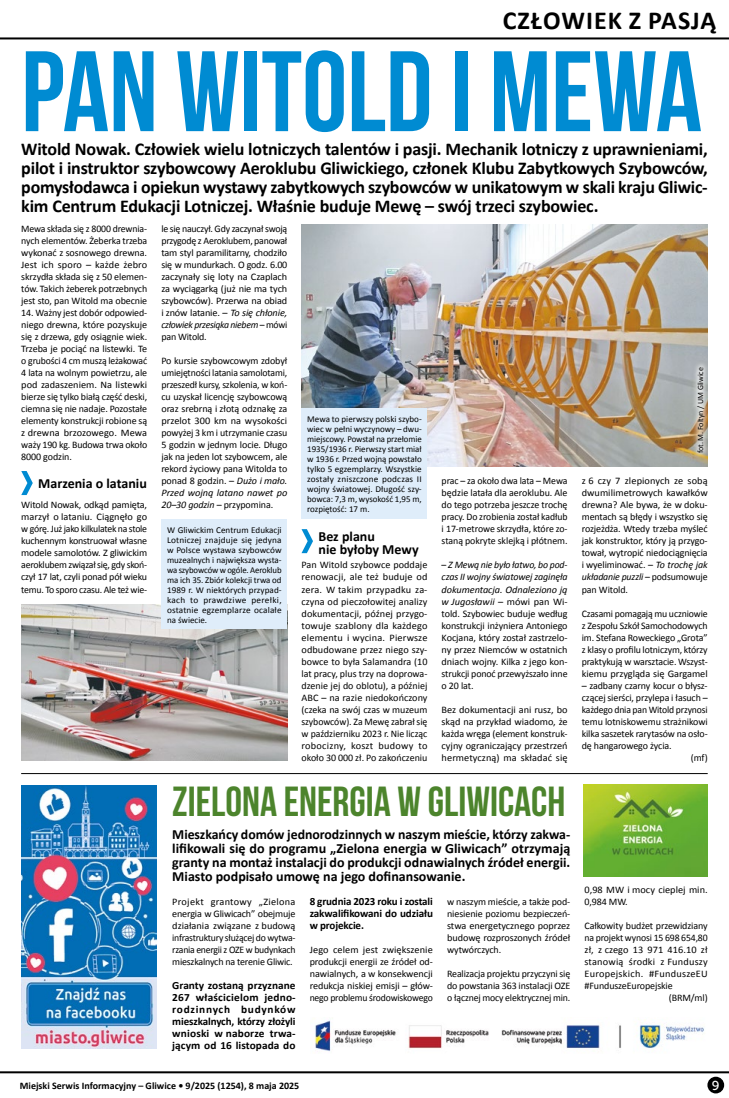
<style>
.page{position:relative;width:729px;height:1098px;background:#fff}
.page>*{position:absolute;margin:0;border:0;box-sizing:border-box;transform-origin:0 0}
.t1{font:114px "Bebas Neue";color:#008bd2}
.t2{font:42px "Bebas Neue";color:#4c842c}
.t3{font:700 26px "Calibri";letter-spacing:.04em;color:#000}
.t4{font:700 18px/19px "Calibri";letter-spacing:-.01em;color:#000;text-align:justify}
.t5{font:700 14px/14px "Calibri";color:#000}
.t6{font:13px "Museo Sans 500";color:#fff}
.t7{font:700 11px/12px "Calibri";letter-spacing:-.01em;color:#000;text-align:justify}
.t8{font:10px/12px "Calibri";letter-spacing:-.01em;color:#000;text-align:justify}
.t9{font:700 10px "Calibri";color:#000}
.t10{font:10px "Calibri";letter-spacing:.025em;color:#000}
.t11{font:10px "Calibri";letter-spacing:.02em;color:#000}
.t12{font:10px "Calibri";letter-spacing:.01em;color:#000}
.t13{font:9px/10px "Calibri";letter-spacing:.005em;color:#000;text-align:justify}
.t14{font:8px "Calibri";letter-spacing:-.01em;color:#000}
.s1{font-style:italic}
</style>
<div class="page">
<hr style="left:0;top:37px;width:729px;height:2px;background:#000">
<hr style="left:0;top:1070px;width:729px;height:2px;background:#000">
<div style="left:707px;top:1076px;width:17px;height:16px;background:#000;border-radius:50%"></div>
<hr style="left:21px;top:772px;width:686px;height:1px;background:#000">
<img style="left:301px;top:224px;width:406px;height:242px">
<img style="left:21px;top:604px;width:266px;height:156px">
<div style="left:301px;top:408px;width:126px;height:110px;background:#dfedfa"></div>
<div style="left:161px;top:519px;width:126px;height:109px;background:#dfedfa"></div>
<svg style="left:21px;top:471px;width:12px;height:24px"></svg>
<svg style="left:301px;top:529px;width:12px;height:24px"></svg>
<div style="left:690px;top:361px;width:20px;height:98px;background:#fff;opacity:.75"></div>
<img style="left:314px;top:1020px;width:390px;height:31px">
<img style="left:583px;top:784px;width:124px;height:92px">
<img style="left:21px;top:785px;width:136px;height:263px">
<h3 class="t3" style="left:502px;top:4px;width:215px">CZŁOWIEK Z PASJĄ</h3>
<h1 class="t1" style="left:21px;top:29px;width:682px">PAN WITOLD I MEWA</h1>
<p class="t4" style="left:21px;top:140px;width:688px">Witold Nowak. Człowiek wielu lotniczych talentów i pasji. Mechanik lotniczy z uprawnieniami, pilot i instruktor szybowcowy Aeroklubu Gliwickiego, członek Klubu Zabytkowych Szybowców, pomysłodawca i opiekun wystawy zabytkowych szybowców w unikatowym w skali kraju Gliwic&shy;kim Centrum Edukacji Lotniczej. Właśnie buduje Mewę – swój trzeci szybowiec.</p>
<p class="t8" style="left:21px;top:223px;width:127px">Mewa składa się z 8000 drewnia&shy;nych elementów. Żeberka trzeba wykonać z sosnowego drewna.<br>Jest ich sporo – każde żebro skrzydła składa się z 50 elemen&shy;tów. Takich żeberek potrzebnych jest sto, pan Witold ma obecnie</p>
<p class="t8" style="left:21px;top:307px;width:127px">14. Ważny jest dobór odpowied&shy;niego drewna, które pozyskuje się z drzewa, gdy osiągnie wiek.<br>Trzeba je pociąć na listewki. Te o grubości 4 cm muszą leżakować 4 lata na wolnym powietrzu, ale pod zadaszeniem. Na listewki bierze się tylko białą część deski, ciemna się nie nadaje. Pozostałe elementy konstrukcji robione są z drewna brzozowego. Mewa waży 190 kg. Budowa trwa około 8000 godzin.</p>
<h3 class="t5" style="left:38px;top:475px;width:110px">Marzenia o lataniu</h3>
<p class="t8" style="left:21px;top:499px;width:127px">Witold Nowak, odkąd pamięta, marzył o lataniu. Ciągnęło go w górę. Już jako kilkulatek na stole kuchennym konstruował własne modele samolotów. Z gliwickim aeroklubem związał się, gdy skoń&shy;czył 17 lat, czyli ponad pół wieku temu. To sporo czasu. Ale też wie-</p>
<p class="t8" style="left:161px;top:223px;width:127px">le się nauczył. Gdy zaczynał swoją przygodę z Aeroklubem, panował tam styl paramilitarny, chodziło się w mundurkach. O godz. 6.00 zaczynały się loty na Czaplach za wyciągarką (już nie ma tych szybowców). Przerwa na obiad i znów latanie. – <span class="s1">To się chłonie, człowiek przesiąka niebem</span> – mówi pan Witold.</p>
<p class="t8" style="left:161px;top:355px;width:127px">Po kursie szybowcowym zdobył umiejętności latania samolotami, przeszedł kursy, szkolenia, w koń&shy;cu uzyskał licencję szybowcową oraz srebrną i złotą odznakę za przelot 300 km na wysokości powyżej 3 km i utrzymanie czasu 5 godzin w jednym locie. Długo jak na jeden lot szybowcem, ale rekord życiowy pana Witolda to ponad 8 godzin. – <span class="s1">Dużo i mało.<br>Przed wojną latano nawet po 20–30 godzin</span> – przypomina.</p>
<p class="t14" style="left:695px;top:453px;width:87px;rotate:-90deg">fot. M. Foltyn / UM Gliwice</p>
<p class="t13" style="left:307px;top:414px;width:116px">Mewa to pierwszy polski szybo&shy;wiec w pełni wyczynowy – dwu&shy;miejscowy. Powstał na przełomie 1935/1936 r. Pierwszy start miał w 1936 r. Przed wojną powstało tylko 5 egzemplarzy. Wszystkie zostały zniszczone podczas II wojny światowej. Długość szy&shy;bowca: 7,3 m, wysokość 1,95 m, rozpiętość: 17 m.</p>
<p class="t8" style="left:441px;top:475px;width:127px">prac – za około dwa lata – Mewa będzie latała dla aeroklubu. Ale do tego potrzeba jeszcze trochę pracy. Do zrobienia został kadłub i 17-metrowe skrzydła, które zo&shy;staną pokryte sklejką i płótnem.</p>
<p class="t8" style="left:441px;top:559px;width:127px">– <span class="s1">Z Mewą nie było łatwo, bo pod&shy;czas II wojny światowej zaginęła dokumentacja. Odnaleziono ją w Jugosławii</span> – mówi pan Wi&shy;told. Szybowiec buduje według konstrukcji inżyniera Antoniego Kocjana, który został zastrzelo&shy;ny przez Niemców w ostatnich dniach wojny. Kilka z jego kon&shy;strukcji ponoć przewyższało inne o 20 lat.</p>
<p class="t8" style="left:441px;top:703px;width:127px">Bez dokumentacji ani rusz, bo skąd na przykład wiadomo, że każda wręga (element konstruk&shy;cyjny ograniczający przestrzeń hermetyczną) ma składać się</p>
<p class="t8" style="left:581px;top:475px;width:127px">z 6 czy 7 zlepionych ze sobą dwumilimetrowych kawałków drewna? Ale bywa, że w doku&shy;mentach są błędy i wszystko się rozjeżdża. Wtedy trzeba myśleć jak konstruktor, który ją przygo&shy;tował, wytropić niedociągnięcia i wyeliminować. – <span class="s1">To trochę jak układanie puzzli</span> – podsumowuje pan Witold.</p>
<p class="t8" style="left:581px;top:607px;width:127px">Czasami pomagają mu uczniowie z Zespołu Szkół Samochodowych im. Stefana Roweckiego „Grota” z klasy o profilu lotniczym, którzy praktykują w warsztacie. Wszyst&shy;kiemu przygląda się Gargamel</p>
<p class="t8" style="left:581px;top:679px;width:127px">– zadbany czarny kocur o błysz-</p>
<p class="t8" style="left:581px;top:691px;width:127px">czącej sierści, przylepa i łasuch –</p>
<p class="t8" style="left:581px;top:703px;width:127px">każdego dnia pan Witold przynosi</p>
<p class="t8" style="left:581px;top:715px;width:127px">temu lotniskowemu strażnikowi</p>
<p class="t8" style="left:581px;top:727px;width:127px">kilka saszetek rarytasów na osło-</p>
<p class="t8" style="left:581px;top:739px;width:91px">dę hangarowego życia.</p>
<p class="t8" style="left:690px;top:751px;width:18px">(mf)</p>
<p class="t13" style="left:167px;top:525px;width:116px">W Gliwickim Centrum Edukacji Lotniczej znajduje się jedyna w Polsce wystawa szybowców muzealnych i największa wysta&shy;wa szybowców w ogóle. Aeroklub ma ich 35. Zbiór kolekcji trwa od 1989 r. W niektórych przypad&shy;kach to prawdziwe perełki, ostatnie egzemplarze ocalałe na świecie.</p>
<h3 class="t5" style="left:318px;top:529px;width:102px;line-height:13px">Bez planu<br>nie byłoby Mewy</h3>
<p class="t8" style="left:301px;top:559px;width:127px">Pan Witold szybowce poddaje renowacji, ale też buduje od zera. W takim przypadku za&shy;czyna od pieczołowitej analizy dokumentacji, późnej przygo&shy;towuje szablony dla każdego elementu i wycina. Pierwsze odbudowane przez niego szy&shy;bowce to była Salamandra (10 lat pracy, plus trzy na doprowa&shy;dzenie jej do oblotu), a później ABC – na razie niedokończony (czeka na swój czas w muzeum szybowców). Za Mewę zabrał się w październiku 2023 r. Nie licząc robocizny, koszt budowy to około 30 000 zł. Po zakończeniu</p>
<h2 class="t2" style="left:172px;top:778px;width:394px">ZIELONA ENERGIA W GLIWICACH</h2>
<p class="t5" style="left:172px;top:827px;width:399px;text-align:justify">Mieszkańcy domów jednorodzinnych w naszym mieście, którzy zakwa&shy;lifikowali się do programu „Zielona energia w Gliwicach” otrzymają granty na montaż instalacji do produkcji odnawialnych źródeł energii.<br>Miasto podpisało umowę na jego dofinansowanie.</p>
<p class="t8" style="left:172px;top:895px;width:125px">Projekt grantowy „Zielona energia w Gliwicach” obejmuje działania związane z budową infrastruktury służącej do wytwa&shy;rzania energii z OZE w budynkach mieszkalnych na terenie Gliwic.</p>
<p class="t7" style="left:172px;top:978px;width:125px">Granty zostaną przyznane 267 właścicielom jedno&shy;rodzinnych budynków mieszkalnych, którzy złożyli wnioski w naborze trwa&shy;jącym od 16 listopada do</p>
<p class="t7" style="left:310px;top:894px;width:125px">8 grudnia 2023 roku i zostali zakwalifikowani do udziału w projekcie.</p>
<p class="t8" style="left:310px;top:943px;width:125px">Jego celem jest zwiększenie produkcji energii ze źródeł od&shy;nawialnych, a w konsekwencji redukcja niskiej emisji – głów&shy;nego problemu środowiskowego</p>
<p class="t8" style="left:447px;top:895px;width:125px">w naszym mieście, a także pod&shy;niesienie poziomu bezpieczeń&shy;stwa energetycznego poprzez budowę rozproszonych źródeł wytwórczych.</p>
<p class="t8" style="left:447px;top:967px;width:125px">Realizacja projektu przyczyni się do powstania 363 instalacji OZE o łącznej mocy elektrycznej min.</p>
<p class="t8" style="left:584px;top:883px;width:125px">0,98 MW i mocy cieplej min.<br>0,984 MW.</p>
<p class="t8" style="left:584px;top:919px;width:125px">Całkowity budżet przewidziany</p>
<p class="t8" style="left:584px;top:931px;width:125px">na projekt wynosi 15 698 654,80</p>
<p class="t12" style="left:584px;top:942px;width:125px">zł, z czego 13 971 416.10 zł</p>
<p class="t11" style="left:584px;top:954px;width:125px">stanowią środki z Funduszy</p>
<p class="t10" style="left:584px;top:966px;width:125px">Europejskich. #FunduszeEU</p>
<p class="t8" style="left:584px;top:979px;width:90px">#FunduszeEuropejskie</p>
<p class="t8" style="left:668px;top:991px;width:40px">(BRM/ml)</p>
<p class="t9" style="left:20px;top:1079px;width:281px">Miejski Serwis Informacyjny – Gliwice • 9/2025 (1254), 8 maja 2025</p>
<h3 class="t6" style="left:711px;top:1077px;width:9px">9</h3>
</div>
